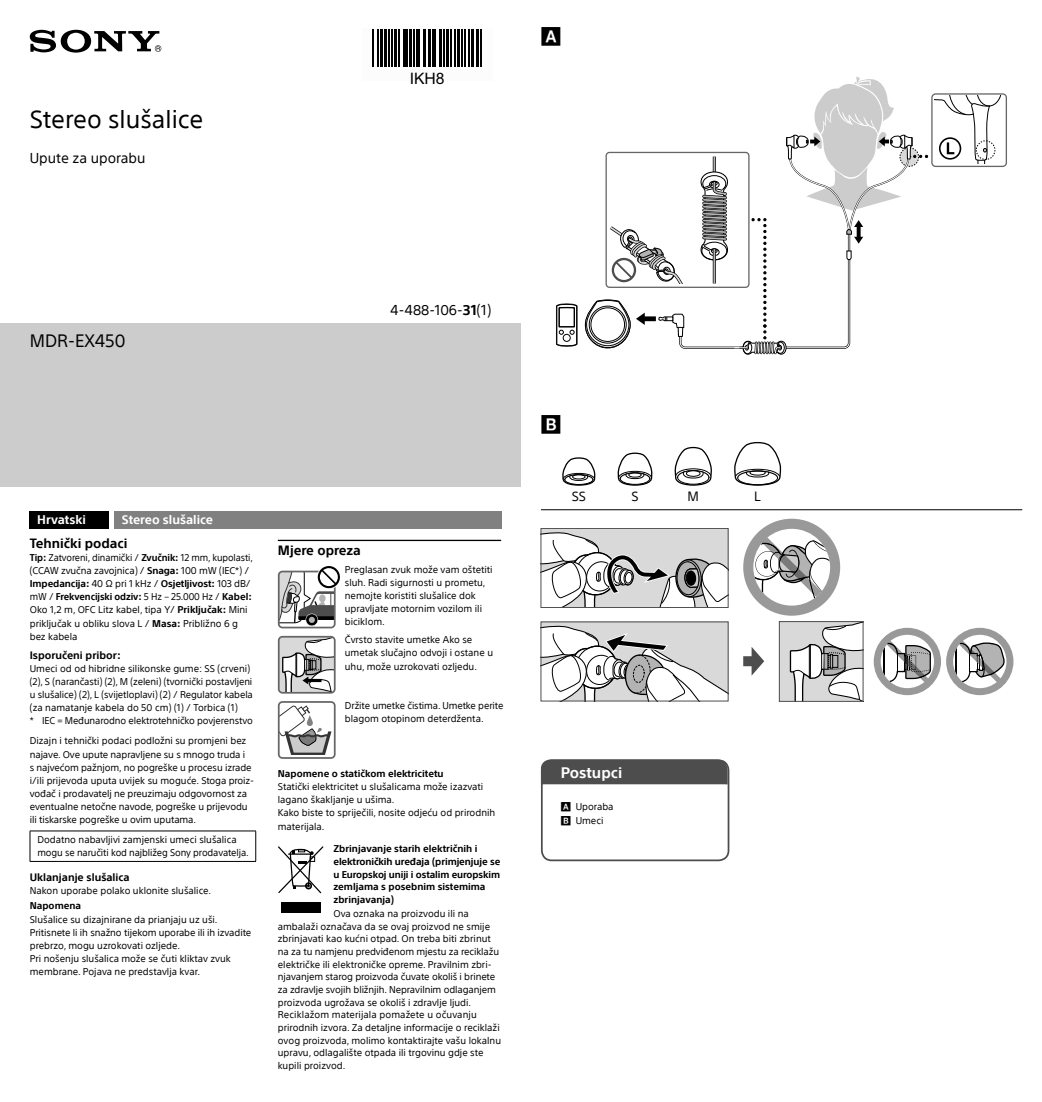
<style>
.page{position:relative;width:1042px;height:1102px;background:#fff}
.page>*{position:absolute;margin:0;border:0;box-sizing:border-box;transform-origin:0 0}
.t1{font:24.5px "SST";color:#000}
.t2{font:17.5px "SST";color:#000}
.t3{font:15.75px "Arial";color:#000}
.t4{font:700 14.88px "SST";color:#fff}
.t5{font:14px "SST";color:#000}
.t6{font:700 13.12px "SST";color:#000}
.t7{font:13.12px "SST";color:#000}
.t8{font:700 12.25px "SST";color:#fff}
.t9{font:700 10.5px "SST";color:#000}
.t10{font:9.62px/13.1px "SST";color:#000}
.t11{font:9.62px/13.1px "SST";color:#000;scale:.96 1}
.t12{font:700 9.62px/12.6px "SST";color:#000}
.s1{font-weight:700}
.s2{font-style:inherit}
</style>
<div class="page">
<div style="left:30px;top:511px;width:79px;height:17px;background:#000"></div>
<div style="left:114px;top:511px;width:387px;height:17px;background:#808080"></div>
<hr style="left:30px;top:830px;width:226px;height:1px;background:#000">
<hr style="left:30px;top:831px;width:1px;height:30px;background:#000">
<hr style="left:255px;top:831px;width:1px;height:30px;background:#000">
<hr style="left:30px;top:861px;width:226px;height:1px;background:#000">
<hr style="left:278px;top:539px;width:223px;height:2px;background:#000">
<svg style="left:278px;top:566px;width:62px;height:62px"></svg>
<svg style="left:278px;top:635px;width:58px;height:58px"></svg>
<svg style="left:278px;top:701px;width:58px;height:57px"></svg>
<div style="left:541px;top:759px;width:188px;height:102px;border:2px solid #4d4d4d;border-radius:10px"></div>
<svg style="left:540px;top:759px;width:188px;height:27px;background:#5b5b5b"></svg>
<svg style="left:556px;top:303px;width:22px;height:44px"></svg>
<div style="left:931px;top:93px;width:76px;height:74px;border:1px solid #666;border-radius:4px"></div>
<svg style="left:584px;top:77px;width:417px;height:278px"></svg>
<svg style="left:543px;top:531px;width:183px;height:74px"></svg>
<div style="left:541px;top:528px;width:187px;height:79px;border:1px solid #4d4d4d"></div>
<svg style="left:743px;top:518px;width:97px;height:97px"></svg>
<div style="left:779px;top:621px;width:84px;height:80px;background:#d9d9d9"></div>
<svg style="left:789px;top:623px;width:72px;height:76px"></svg>
<div style="left:779px;top:621px;width:84px;height:80px;border:1px solid #4d4d4d"></div>
<svg style="left:874px;top:627px;width:139px;height:68px"></svg>
<div style="left:541px;top:622px;width:187px;height:79px;background:#d9d9d9"></div>
<svg style="left:543px;top:625px;width:183px;height:74px"></svg>
<div style="left:541px;top:621px;width:187px;height:80px;border:1px solid #4d4d4d"></div>
<svg style="left:743px;top:647px;width:21px;height:28px"></svg>
<hr style="left:541px;top:509px;width:481px;height:1px;background:#000">
<svg style="left:562px;top:457px;width:34px;height:29px"></svg>
<div style="left:572px;top:474px;width:13px;height:5px;border:1px solid #000;border-radius:50%"></div>
<svg style="left:674px;top:446px;width:38px;height:40px"></svg>
<div style="left:686px;top:470px;width:14px;height:6px;border:1px solid #000;border-radius:50%"></div>
<svg style="left:617px;top:452px;width:35px;height:33px"></svg>
<div style="left:628px;top:472px;width:13px;height:5px;border:1px solid #000;border-radius:50%"></div>
<svg style="left:734px;top:442px;width:47px;height:44px"></svg>
<div style="left:750px;top:471px;width:15px;height:4px;border:1px solid #000;border-radius:50%"></div>
<div style="left:281px;top:902px;width:39px;height:10px;background:#000"></div>
<svg style="left:278px;top:846px;width:45px;height:48px"></svg>
<div style="left:0;top:322px;width:521px;height:164px;background:#ccc"></div>
<svg style="left:30px;top:30px;width:131px;height:23px"></svg>
<svg style="left:372px;top:29px;width:110px;height:38px"></svg>
<hr style="left:373px;top:30px;width:1px;height:37px;background:#000">
<hr style="left:377px;top:30px;width:1px;height:37px;background:#000">
<hr style="left:380px;top:30px;width:3px;height:37px;background:#000">
<hr style="left:384px;top:30px;width:3px;height:37px;background:#000">
<hr style="left:389px;top:30px;width:1px;height:37px;background:#000">
<hr style="left:391px;top:30px;width:1px;height:37px;background:#000">
<hr style="left:394px;top:30px;width:3px;height:37px;background:#000">
<hr style="left:398px;top:30px;width:1px;height:37px;background:#000">
<hr style="left:402px;top:30px;width:3px;height:37px;background:#000">
<hr style="left:407px;top:30px;width:1px;height:37px;background:#000">
<hr style="left:409px;top:30px;width:3px;height:37px;background:#000">
<hr style="left:414px;top:30px;width:1px;height:37px;background:#000">
<hr style="left:416px;top:30px;width:1px;height:37px;background:#000">
<hr style="left:419px;top:30px;width:1px;height:37px;background:#000">
<hr style="left:423px;top:30px;width:3px;height:37px;background:#000">
<hr style="left:428px;top:30px;width:3px;height:37px;background:#000">
<hr style="left:432px;top:30px;width:1px;height:37px;background:#000">
<hr style="left:435px;top:30px;width:1px;height:37px;background:#000">
<hr style="left:439px;top:30px;width:3px;height:37px;background:#000">
<hr style="left:443px;top:30px;width:1px;height:37px;background:#000">
<hr style="left:446px;top:30px;width:3px;height:37px;background:#000">
<hr style="left:450px;top:30px;width:1px;height:37px;background:#000">
<hr style="left:455px;top:30px;width:1px;height:37px;background:#000">
<hr style="left:457px;top:30px;width:3px;height:37px;background:#000">
<hr style="left:462px;top:30px;width:1px;height:37px;background:#000">
<hr style="left:464px;top:30px;width:1px;height:37px;background:#000">
<hr style="left:469px;top:30px;width:1px;height:37px;background:#000">
<hr style="left:471px;top:30px;width:3px;height:37px;background:#000">
<hr style="left:476px;top:30px;width:2px;height:37px;background:#000">
<hr style="left:480px;top:30px;width:1px;height:37px;background:#000">
<h1 class="t1" style="left:30px;top:102px;width:175px">Stereo slušalice</h1>
<h3 class="t5" style="left:30px;top:147px;width:117px">Upute za uporabu</h3>
<h2 class="t2" style="left:30px;top:328px;width:97px">MDR-EX450</h2>
<h3 class="t3" style="left:410px;top:70px;width:37px">IKH8</h3>
<h3 class="t5" style="left:390px;top:300px;width:102px">4-488-106-<span class="s1">31</span>(1)</h3>
<p class="t8" style="left:37px;top:510px;width:50px">Hrvatski</p>
<p class="t8" style="left:122px;top:510px;width:93px">Stereo slušalice</p>
<h3 class="t6" style="left:30px;top:533px;width:99px">Tehnički podaci</h3>
<p class="t11" style="left:30px;top:550px;width:234px"><span class="s1">Tip:</span> Zatvoreni, dinamički / <span class="s1">Zvučnik:</span> 12 mm, kupolasti, (CCAW zvučna zavojnica) / <span class="s1">Snaga:</span> 100 mW (IEC*) / <span class="s1">Impedancija:</span> 40 Ω pri 1 kHz / <span class="s1">Osjetljivost:</span> 103 dB/ mW / <span class="s1">Frekvencijski odziv:</span> 5 Hz – 25.000 Hz / <span class="s1">Kabel:<br></span>Oko 1,2 m, OFC Litz kabel, tipa Y/ <span class="s1">Priključak:</span> Mini priključak u obliku slova L / <span class="s1">Masa:</span> Približno 6 g bez kabela</p>
<p class="t9" style="left:30px;top:647px;width:93px">Isporučeni pribor:</p>
<p class="t10" style="left:30px;top:661px;width:225px">Umeci od od hibridne silikonske gume: SS (crveni) (2), S (narančasti) (2), M (zeleni) (tvornički postavljeni u slušalice) (2), L (svijetloplavi) (2) / Regulator kabela (za namatanje kabela do 50 cm) (1) / Torbica (1)<br>* IEC = Međunarodno elektrotehničko povjerenstvo</p>
<p class="t10" style="left:30px;top:733px;width:226px">Dizajn i tehnički podaci podložni su promjeni bez najave. Ove upute napravljene su s mnogo truda i<br>s najvećom pažnjom, no pogreške u procesu izrade i/ili prijevoda uputa uvijek su moguće. Stoga proi<span class="s2">z&shy;</span>vođač i prodavatelj ne preuzimaju odgovornost za eventualne netočne navode, pogreške u prijevodu ili tiskarske pogreške u ovim uputama.</p>
<p class="t10" style="left:37px;top:832px;width:213px">Dodatno nabavljivi zamjenski umeci slušalica mogu se naručiti kod najbližeg Sony prodavatelja.</p>
<p class="t9" style="left:30px;top:869px;width:101px">Uklanjanje slušalica</p>
<p class="t10" style="left:30px;top:883px;width:183px">Nakon uporabe polako uklonite slušalice.</p>
<p class="t12" style="left:30px;top:898px;width:53px">Napomena</p>
<p class="t10" style="left:30px;top:911px;width:223px">Slušalice su dizajnirane da prianjaju uz uši.<br>Pritisnete li ih snažno tijekom uporabe ili ih izvadite prebrzo, mogu uzrokovati ozljede.<br>Pri nošenju slušalica može se čuti kliktav zvuk membrane. Pojava ne predstavlja kvar.</p>
<h3 class="t6" style="left:278px;top:540px;width:84px">Mjere opreza</h3>
<p class="t10" style="left:345px;top:562px;width:149px">Preglasan zvuk može vam oštetiti sluh. Radi sigurnosti u prometu, nemojte koristiti slušalice dok upravljate motornim vozilom ili biciklom.</p>
<p class="t10" style="left:345px;top:632px;width:150px">Čvrsto stavite umetke Ako se umetak slučajno odvoji i ostane u uhu, može uzrokovati ozljedu.</p>
<p class="t10" style="left:345px;top:697px;width:160px">Držite umetke čistima. Umetke perite blagom otopinom deterdženta.</p>
<p class="t12" style="left:278px;top:766px;width:167px">Napomene o statičkom elektricitetu</p>
<p class="t10" style="left:278px;top:779px;width:219px">Statički elektricitet u slušalicama može izazvati lagano škakljanje u ušima.<br>Kako biste to spriječili, nosite odjeću od prirodnih materijala.</p>
<p class="t12" style="left:333px;top:841px;width:168px">Zbrinjavanje starih električnih i elektroničkih uređaja (primjenjuje se u Europskoj uniji i ostalim europskim zemljama s posebnim sistemima zbrinjavanja)</p>
<p class="t10" style="left:278px;top:906px;width:225px;line-height:12.6px;text-indent:56px">Ova oznaka na proizvodu ili na ambalaži označava da se ovaj proizvod ne smije zbrinjavati kao kućni otpad. On treba biti zbrinut na za tu namjenu predviđenom mjestu za reciklažu električke ili elektroničke opreme. Pravilnim zbri&shy;njavanjem starog proizvoda čuvate okoliš i brinete za zdravlje svojih bližnjih. Nepravilnim odlaganjem proizvoda ugrožava se okoliš i zdravlje ljudi.<br>Reciklažom materijala pomažete u očuvanju prirodnih izvora. Za detaljne informacije o reciklaži ovog proizvoda, molimo kontaktirajte vašu lokalnu upravu, odlagalište otpada ili trgovinu gdje ste kupili proizvod.</p>
<h3 class="t7" style="left:572px;top:486px;width:16px">SS</h3>
<h3 class="t7" style="left:631px;top:486px;width:9px">S</h3>
<h3 class="t7" style="left:687px;top:486px;width:13px">M</h3>
<h3 class="t7" style="left:754px;top:486px;width:8px">L</h3>
<h3 class="t4" style="left:561px;top:761px;width:63px">Postupci</h3>
<p class="t10" style="left:576px;top:799px;width:39px">Uporaba<br>Umeci</p>
</div>
